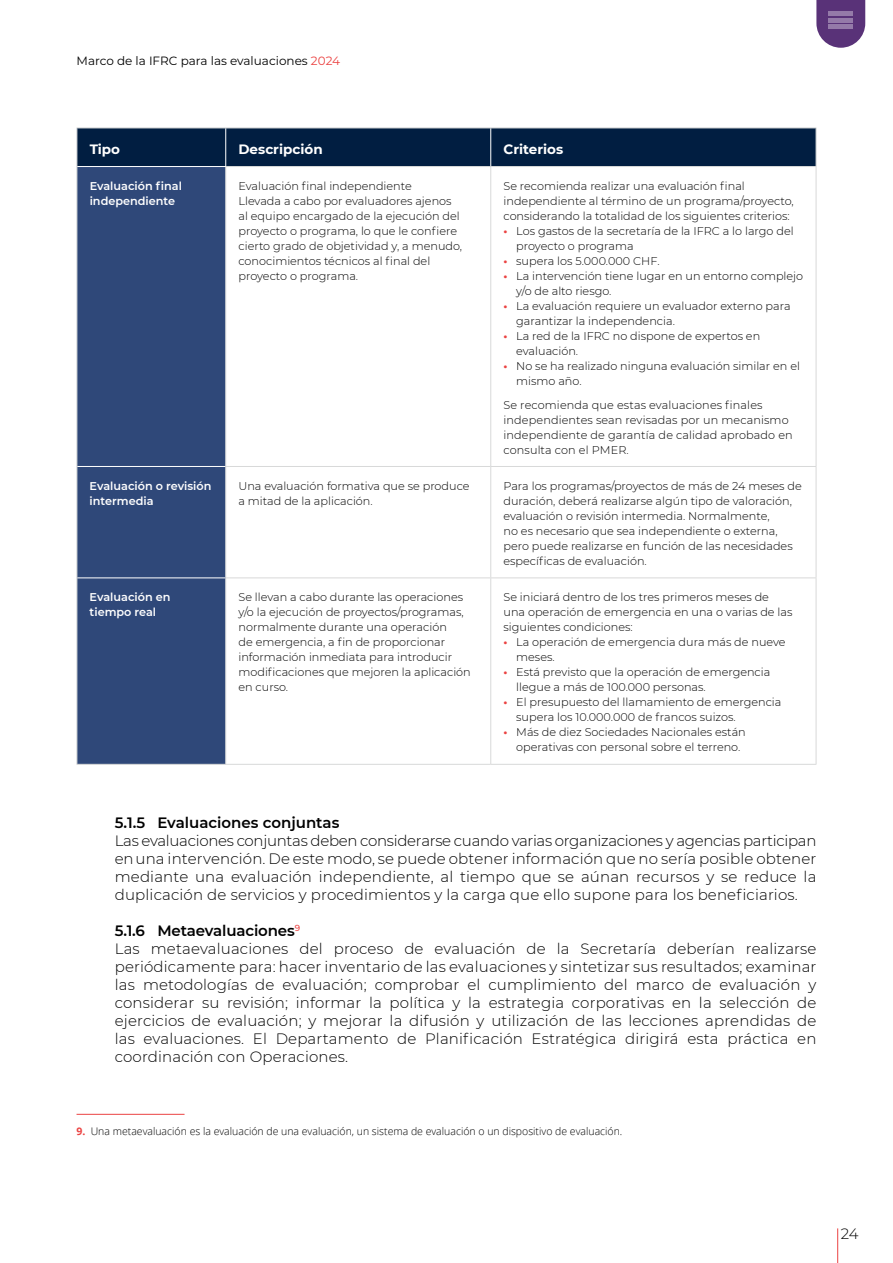
<style>
.page{position:relative;width:893px;height:1263px;background:#fff}
.page>*{position:absolute;margin:0;border:0;box-sizing:border-box;transform-origin:0 0}
.t1{font:300 15px/18px "Montserrat";letter-spacing:.01em;color:#000;text-align:justify}
.t2{font:600 15px "Montserrat";color:#000}
.t3{font:700 13.5px "Montserrat";color:#fff}
.t4{font:12px "Montserrat";color:#000}
.t5{font:300 11.25px/15px "Montserrat";color:#000}
.t6{font:600 11.25px/15px "Montserrat";color:#fff}
.t7{font:300 10.5px "Open Sans";color:#000}
.s1{color:#eb4342}
.s2{font-weight:700;color:#eb4342}
.s3{font-weight:600}
</style>
<div class="page">
<hr style="left:837px;top:1228px;width:1px;height:35px;background:#eb4342">
<svg style="left:816px;top:0;width:49px;height:48px;background:#72518c"></svg>
<hr style="left:829px;top:11px;width:24px;height:4px;background:#947aa8">
<hr style="left:829px;top:18px;width:24px;height:4px;background:#947aa8">
<hr style="left:829px;top:25px;width:24px;height:4px;background:#947aa8">
<div style="left:78px;top:129px;width:738px;height:37px;background:#011e41"></div>
<div style="left:78px;top:167px;width:147px;height:597px;background:#2f4879"></div>
<hr style="left:77px;top:128px;width:149px;height:1px;background:#d8d9d9">
<hr style="left:77px;top:128px;width:1px;height:39px;background:#d8d9d9">
<hr style="left:226px;top:128px;width:265px;height:1px;background:#d8d9d9">
<hr style="left:491px;top:128px;width:325px;height:1px;background:#d8d9d9">
<hr style="left:816px;top:128px;width:1px;height:38px;background:#d8d9d9">
<hr style="left:77px;top:167px;width:1px;height:299px;background:#d8d9d9">
<hr style="left:226px;top:166px;width:265px;height:1px;background:#d8d9d9">
<hr style="left:225px;top:167px;width:1px;height:299px;background:#d8d9d9">
<hr style="left:491px;top:166px;width:325px;height:1px;background:#d8d9d9">
<hr style="left:490px;top:167px;width:1px;height:299px;background:#d8d9d9">
<hr style="left:816px;top:167px;width:1px;height:299px;background:#d8d9d9">
<hr style="left:77px;top:466px;width:1px;height:112px;background:#d8d9d9">
<hr style="left:225px;top:466px;width:266px;height:1px;background:#d8d9d9">
<hr style="left:225px;top:467px;width:1px;height:110px;background:#d8d9d9">
<hr style="left:491px;top:466px;width:325px;height:1px;background:#d8d9d9">
<hr style="left:490px;top:467px;width:1px;height:110px;background:#d8d9d9">
<hr style="left:816px;top:467px;width:1px;height:110px;background:#d8d9d9">
<hr style="left:77px;top:578px;width:1px;height:186px;background:#d8d9d9">
<hr style="left:225px;top:577px;width:266px;height:1px;background:#d8d9d9">
<hr style="left:225px;top:578px;width:1px;height:186px;background:#d8d9d9">
<hr style="left:491px;top:577px;width:325px;height:1px;background:#d8d9d9">
<hr style="left:490px;top:578px;width:1px;height:186px;background:#d8d9d9">
<hr style="left:816px;top:578px;width:1px;height:186px;background:#d8d9d9">
<hr style="left:77px;top:764px;width:149px;height:1px;background:#d8d9d9">
<hr style="left:226px;top:764px;width:265px;height:1px;background:#d8d9d9">
<hr style="left:491px;top:764px;width:325px;height:1px;background:#d8d9d9">
<hr style="left:225px;top:128px;width:1px;height:38px;background:#fff">
<hr style="left:490px;top:128px;width:1px;height:38px;background:#fff">
<hr style="left:77px;top:166px;width:149px;height:1px;background:#fff">
<hr style="left:77px;top:466px;width:148px;height:1px;background:#fff">
<hr style="left:77px;top:577px;width:148px;height:1px;background:#fff">
<hr style="left:77px;top:1114px;width:108px;height:1px;background:#eb4342">
<p class="t4" style="left:77px;top:53px;width:265px">Marco de la IFRC para las evaluaciones <span class="s1">2024</span></p>
<p class="t3" style="left:90px;top:139px;width:32px">Tipo</p>
<p class="t3" style="left:238px;top:139px;width:86px">Descripción</p>
<p class="t3" style="left:503px;top:139px;width:61px">Criterios</p>
<p class="t6" style="left:90px;top:178px;width:94px">Evaluación final independiente</p>
<p class="t5" style="left:238px;top:178px;width:225px">Evaluación final independiente<br>Llevada a cabo por evaluadores ajenos al equipo encargado de la ejecución del proyecto o programa, lo que le confiere cierto grado de objetividad y, a menudo, conocimientos técnicos al final del proyecto o programa.</p>
<p class="t5" style="left:503px;top:178px;width:292px">Se recomienda realizar una evaluación final independiente al término de un programa/proyecto, considerando la totalidad de los siguientes criterios:</p>
<p class="t5" style="left:516px;top:223px;width:279px;text-indent:-13px"><span class="s2">•</span> Los gastos de la secretaría de la IFRC a lo largo del proyecto o programa</p>
<p class="t5" style="left:503px;top:253px;width:158px"><span class="s2">•</span> supera los 5.000.000 CHF.</p>
<p class="t5" style="left:516px;top:268px;width:288px;text-indent:-13px"><span class="s2">•</span> La intervención tiene lugar en un entorno complejo y/o de alto riesgo.</p>
<p class="t5" style="left:516px;top:298px;width:276px;text-indent:-13px"><span class="s2">•</span> La evaluación requiere un evaluador externo para garantizar la independencia.</p>
<p class="t5" style="left:516px;top:328px;width:245px;text-indent:-13px"><span class="s2">•</span> La red de la IFRC no dispone de expertos en evaluación.</p>
<p class="t5" style="left:516px;top:358px;width:285px;text-indent:-13px"><span class="s2">•</span> No se ha realizado ninguna evaluación similar en el mismo año.</p>
<p class="t5" style="left:503px;top:397px;width:291px">Se recomienda que estas evaluaciones finales independientes sean revisadas por un mecanismo independiente de garantía de calidad aprobado en consulta con el PMER.</p>
<p class="t6" style="left:90px;top:478px;width:123px">Evaluación o revisión intermedia</p>
<p class="t5" style="left:238px;top:478px;width:233px">Una evaluación formativa que se produce a mitad de la aplicación.</p>
<p class="t5" style="left:503px;top:478px;width:300px">Para los programas/proyectos de más de 24 meses de duración, deberá realizarse algún tipo de valoración, evaluación o revisión intermedia. Normalmente,<br>no es necesario que sea independiente o externa, pero puede realizarse en función de las necesidades específicas de evaluación.</p>
<p class="t6" style="left:90px;top:589px;width:82px">Evaluación en tiempo real</p>
<p class="t5" style="left:238px;top:590px;width:234px">Se llevan a cabo durante las operaciones y/o la ejecución de proyectos/programas, normalmente durante una operación<br>de emergencia, a fin de proporcionar información inmediata para introducir modificaciones que mejoren la aplicación en curso.</p>
<p class="t5" style="left:503px;top:589px;width:290px">Se iniciará dentro de los tres primeros meses de una operación de emergencia en una o varias de las siguientes condiciones:</p>
<p class="t5" style="left:516px;top:634px;width:271px;text-indent:-13px"><span class="s2">•</span> La operación de emergencia dura más de nueve meses.</p>
<p class="t5" style="left:516px;top:664px;width:256px;text-indent:-13px"><span class="s2">•</span> Está previsto que la operación de emergencia llegue a más de 100.000 personas.</p>
<p class="t5" style="left:516px;top:694px;width:267px;text-indent:-13px"><span class="s2">•</span> El presupuesto del llamamiento de emergencia supera los 10.000.000 de francos suizos.</p>
<p class="t5" style="left:516px;top:724px;width:231px;text-indent:-13px"><span class="s2">•</span> Más de diez Sociedades Nacionales están operativas con personal sobre el terreno.</p>
<h1 class="t2" style="left:115px;top:812px;width:226px">5.1.5 Evaluaciones conjuntas</h1>
<p class="t1" style="left:115px;top:831px;width:703px">Las evaluaciones conjuntas deben considerarse cuando varias organizaciones y agencias participan en una intervención. De este modo, se puede obtener información que no sería posible obtener mediante una evaluación independiente, al tiempo que se aúnan recursos y se reduce la duplicación de servicios y procedimientos y la carga que ello supone para los beneficiarios.</p>
<p class="t1" style="left:115px;top:921px;width:703px;text-align:left"><span class="s3">5.1.6 Metaevaluaciones</span><sup>9<br></sup>Las metaevaluaciones del proceso de evaluación de la Secretaría deberían realizarse periódicamente para: hacer inventario de las evaluaciones y sintetizar sus resultados; examinar las metodologías de evaluación; comprobar el cumplimiento del marco de evaluación y considerar su revisión; informar la política y la estrategia corporativas en la selección de ejercicios de evaluación; y mejorar la difusión y utilización de las lecciones aprendidas de las evaluaciones. El Departamento de Planificación Estratégica dirigirá esta práctica en coordinación con Operaciones.</p>
<p class="t7" style="left:77px;top:1124px;width:547px"><span class="s2">9.</span> Una metaevaluación es la evaluación de una evaluación, un sistema de evaluación o un dispositivo de evaluación.</p>
<h1 class="t1" style="left:841px;top:1224px;width:19px">24</h1>
</div>
